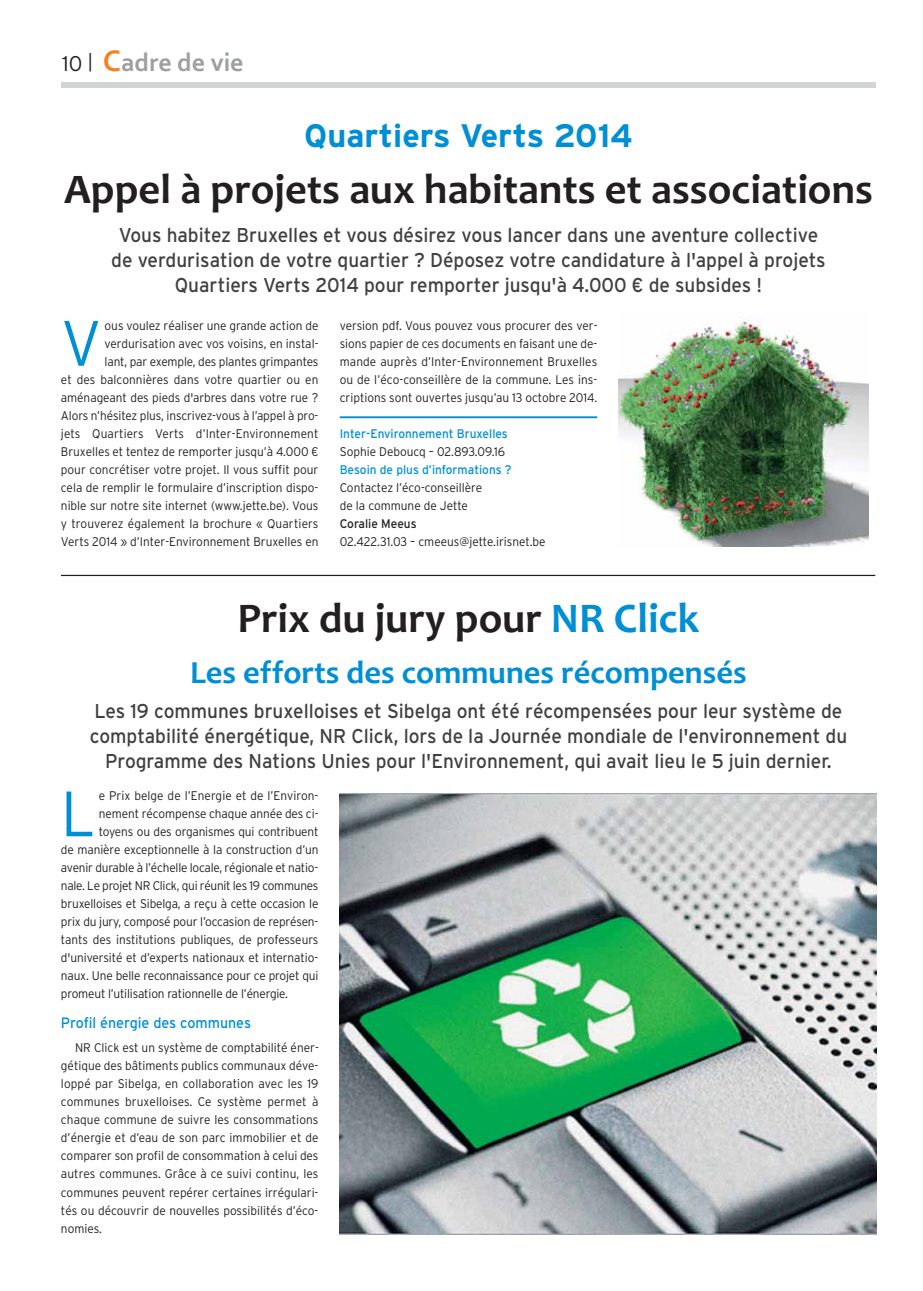
<style>
.page{position:relative;width:923px;height:1291px;background:#fff}
.page>*{position:absolute;margin:0;border:0;box-sizing:border-box;transform-origin:0 0}
.t1{font:300 63.88px "Interstate";color:#008fd4;scale:.95 1}
.t2{font:700 42.5px "Candara";color:#231f20}
.t3{font:700 32.5px "Candara";color:#008fd4}
.t4{font:700 32.5px "Interstate";color:#008fd4}
.t5{font:700 26.25px "Corbel";color:#9d9fa1}
.t6{font:20px/25px "Interstate";color:#404041;text-align:center;scale:.95 1}
.t7{font:15px "Interstate";color:#008fd4;scale:.95 1}
.t8{font:300 12.5px/18px "Interstate";letter-spacing:-.005em;color:#231f20;text-align:justify;scale:.95 1}
.t9{font:12.5px "Interstate";color:#008fd4;scale:.95 1}
.t10{font:12.5px "Interstate";color:#231f20;scale:.95 1}
.s1{font-family:"Interstate";font-weight:300;font-size:21.25px;color:#231f20}
.s2{font-family:"Interstate";font-weight:300;font-size:18.75px;color:#231f20}
.s3{font-size:31.25px;color:#f5821f}
.s4{color:#008fd4}
</style>
<div class="page">
<div style="left:61px;top:82px;width:815px;height:6px;background:#d1d3d4"></div>
<hr style="left:340px;top:416px;width:257px;height:2px;background:#008fd4">
<img style="left:618px;top:316px;width:251px;height:230px">
<img style="left:340px;top:793px;width:536px;height:440px">
<hr style="left:61px;top:574px;width:814px;height:2px;background:#231f20">
<h3 class="t5" style="left:62px;top:52px;width:183px"><span class="s1">10</span> <span class="s2">|</span> <span class="s3">C</span>adre de vie</h3>
<h3 class="t4" style="left:304px;top:124px;width:330px">Quartiers Verts 2014</h3>
<h2 class="t2" style="left:64px;top:174px;width:810px">Appel à projets aux habitants et associations</h2>
<h3 class="t6" style="left:111px;top:224px;width:754px">Vous habitez Bruxelles et vous désirez vous lancer dans une aventure collective de verdurisation de votre quartier ? Déposez votre candidature à l'appel à projets<br>Quartiers Verts 2014 pour remporter jusqu'à 4.000 ¤ de subsides !</h3>
<h1 class="t1" style="left:61px;top:319px;width:44px">V</h1>
<p class="t8" style="left:61px;top:317px;width:273px;text-align:right">ous voulez réaliser une grande action de verdurisation avec vos voisins, en instal-<br>lant, par exemple, des plantes grimpantes<br>et des balconnières dans votre quartier ou en aménageant des pieds d'arbres dans votre rue ?<br>Alors n’hésitez plus, inscrivez-vous à l’appel à pro&shy;jets Quartiers Verts d’Inter-Environnement Bruxelles et tentez de remporter jusqu’à 4.000 ¤ pour concrétiser votre projet. Il vous suffit pour cela de remplir le formulaire d’inscription dispo&shy;nible sur notre site internet (www.jette.be). Vous y trouverez également la brochure « Quartiers Verts 2014 » d’Inter-Environnement Bruxelles en</p>
<p class="t8" style="left:340px;top:317px;width:273px">version pdf. Vous pouvez vous procurer des ver&shy;sions papier de ces documents en faisant une de&shy;mande auprès d’Inter-Environnement Bruxelles ou de l’éco-conseillère de la commune. Les ins&shy;criptions sont ouvertes jusqu’au 13 octobre 2014.</p>
<p class="t9" style="left:340px;top:428px;width:179px">Inter-Environnement Bruxelles</p>
<p class="t8" style="left:340px;top:443px;width:176px">Sophie Deboucq – 02.893.09.16</p>
<p class="t9" style="left:340px;top:464px;width:183px">Besoin de plus d’informations ?</p>
<p class="t8" style="left:340px;top:479px;width:151px">Contactez l’éco-conseillère de la commune de Jette</p>
<p class="t10" style="left:340px;top:518px;width:82px">Coralie Meeus</p>
<p class="t8" style="left:340px;top:533px;width:218px">02.422.31.03 – cmeeus@jette.irisnet.be</p>
<h2 class="t2" style="left:238px;top:602px;width:463px">Prix du jury pour <span class="s4">NR Click</span></h2>
<h3 class="t3" style="left:190px;top:660px;width:558px">Les efforts des communes récompensés</h3>
<p class="t6" style="left:90px;top:700px;width:799px">Les 19 communes bruxelloises et Sibelga ont été récompensées pour leur système de comptabilité énergétique, NR Click, lors de la Journée mondiale de l'environnement du<br>Programme des Nations Unies pour l'Environnement, qui avait lieu le 5 juin dernier.</p>
<h1 class="t1" style="left:61px;top:789px;width:38px">L</h1>
<p class="t8" style="left:99px;top:787px;width:233px">e Prix belge de l’Energie et de l’Environ-</p>
<p class="t8" style="left:99px;top:805px;width:233px">nement récompense chaque année des ci-</p>
<p class="t8" style="left:99px;top:823px;width:233px">toyens ou des organismes qui contribuent</p>
<p class="t8" style="left:61px;top:841px;width:273px">de manière exceptionnelle à la construction d’un</p>
<p class="t8" style="left:61px;top:859px;width:272px">avenir durable à l’échelle locale, régionale et natio-</p>
<p class="t8" style="left:61px;top:877px;width:273px">nale. Le projet NR Click, qui réunit les 19 communes</p>
<p class="t8" style="left:61px;top:895px;width:273px">bruxelloises et Sibelga, a reçu à cette occasion le</p>
<p class="t8" style="left:61px;top:913px;width:272px">prix du jury, composé pour l’occasion de représen-</p>
<p class="t8" style="left:61px;top:931px;width:273px">tants des institutions publiques, de professeurs</p>
<p class="t8" style="left:61px;top:949px;width:272px">d'université et d’experts nationaux et internatio-</p>
<p class="t8" style="left:61px;top:967px;width:273px">naux. Une belle reconnaissance pour ce projet qui</p>
<p class="t8" style="left:61px;top:985px;width:241px">promeut l’utilisation rationnelle de l’énergie.</p>
<p class="t7" style="left:61px;top:1017px;width:202px">Profil énergie des communes</p>
<p class="t8" style="left:61px;top:1039px;width:273px;text-indent:14px">NR Click est un système de comptabilité éner&shy;gétique des bâtiments publics communaux déve&shy;loppé par Sibelga, en collaboration avec les 19 communes bruxelloises. Ce système permet à chaque commune de suivre les consommations d’énergie et d’eau de son parc immobilier et de comparer son profil de consommation à celui des autres communes. Grâce à ce suivi continu, les communes peuvent repérer certaines irrégulari&shy;tés ou découvrir de nouvelles possibilités d’éco&shy;nomies.</p>
</div>
